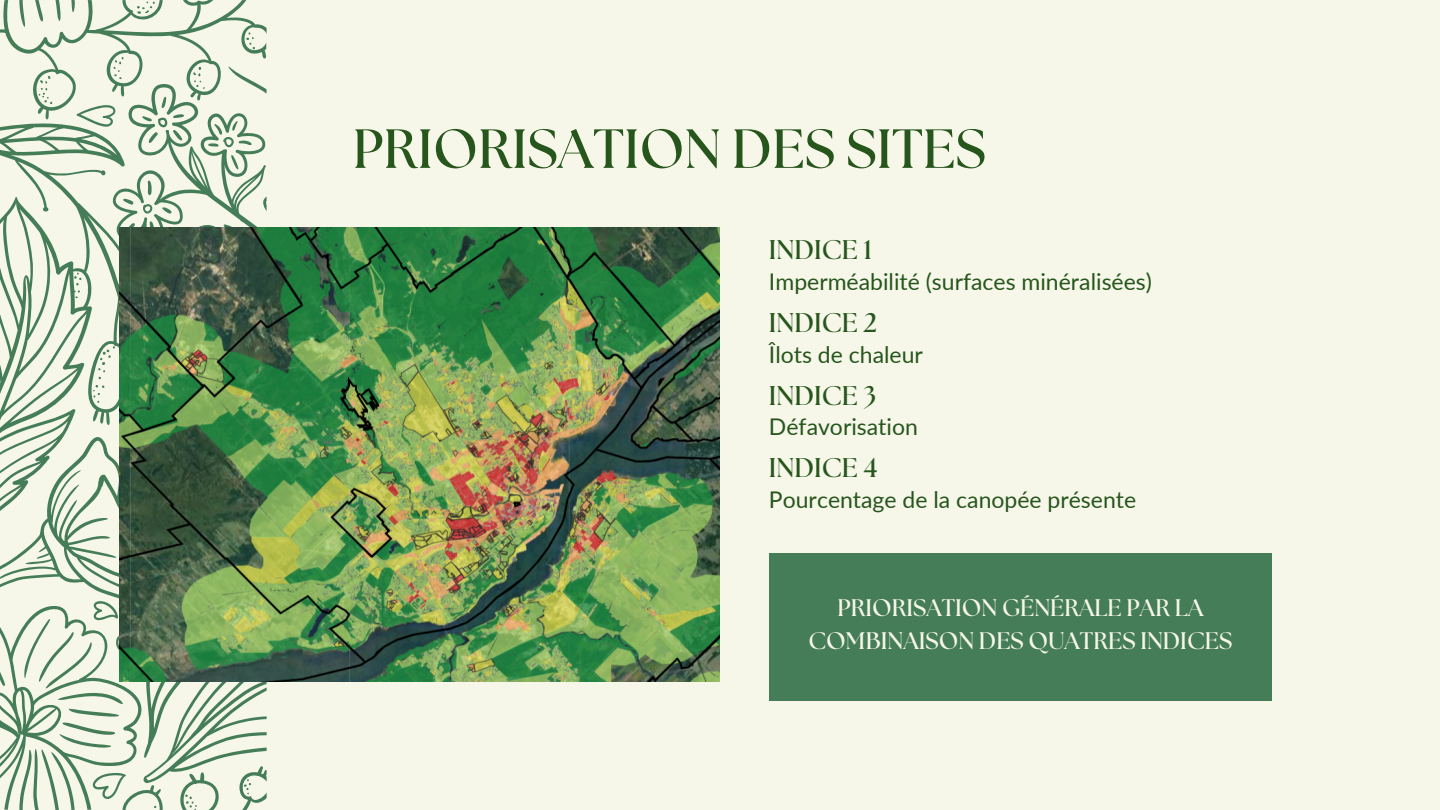
<style>
.page{position:relative;width:1440px;height:810px;background:#f6f6e9}
.page>*{position:absolute;margin:0;border:0;box-sizing:border-box;transform-origin:0 0}
.t1{font:700 55px "The Seasons";color:#26561c}
.t2{font:700 27px "The Seasons";color:#26561c}
.t3{font:700 23.9px/33px "The Seasons";color:#f6f6e9;text-align:center}
.t4{font:23px "Lato";color:#26561c}
</style>
<div class="page">
<svg style="left:0;top:0;width:266px;height:810px"></svg>
<img style="left:120px;top:227px;width:600px;height:454px">
<div style="left:769px;top:554px;width:503px;height:147px;background:#457d58"></div>
<p class="t1" style="left:353px;top:124px;width:635px">PRIORISATION DES SITES</p>
<h2 class="t2" style="left:769px;top:238px;width:105px">INDICE 1</h2>
<p class="t4" style="left:769px;top:267px;width:385px">Imperméabilité (surfaces minéralisées)</p>
<h2 class="t2" style="left:769px;top:311px;width:110px">INDICE 2</h2>
<p class="t4" style="left:769px;top:340px;width:155px">Îlots de chaleur</p>
<h2 class="t2" style="left:769px;top:383px;width:109px">INDICE 3</h2>
<p class="t4" style="left:769px;top:413px;width:150px">Défavorisation</p>
<h2 class="t2" style="left:769px;top:456px;width:110px">INDICE 4</h2>
<p class="t4" style="left:769px;top:485px;width:369px">Pourcentage de la canopée présente</p>
<h1 class="t3" style="left:808px;top:593px;width:426px">PRIORISATION GÉNÉRALE PAR LA<br>COMBINAISON DES QUATRES INDICES</h1>
</div>
